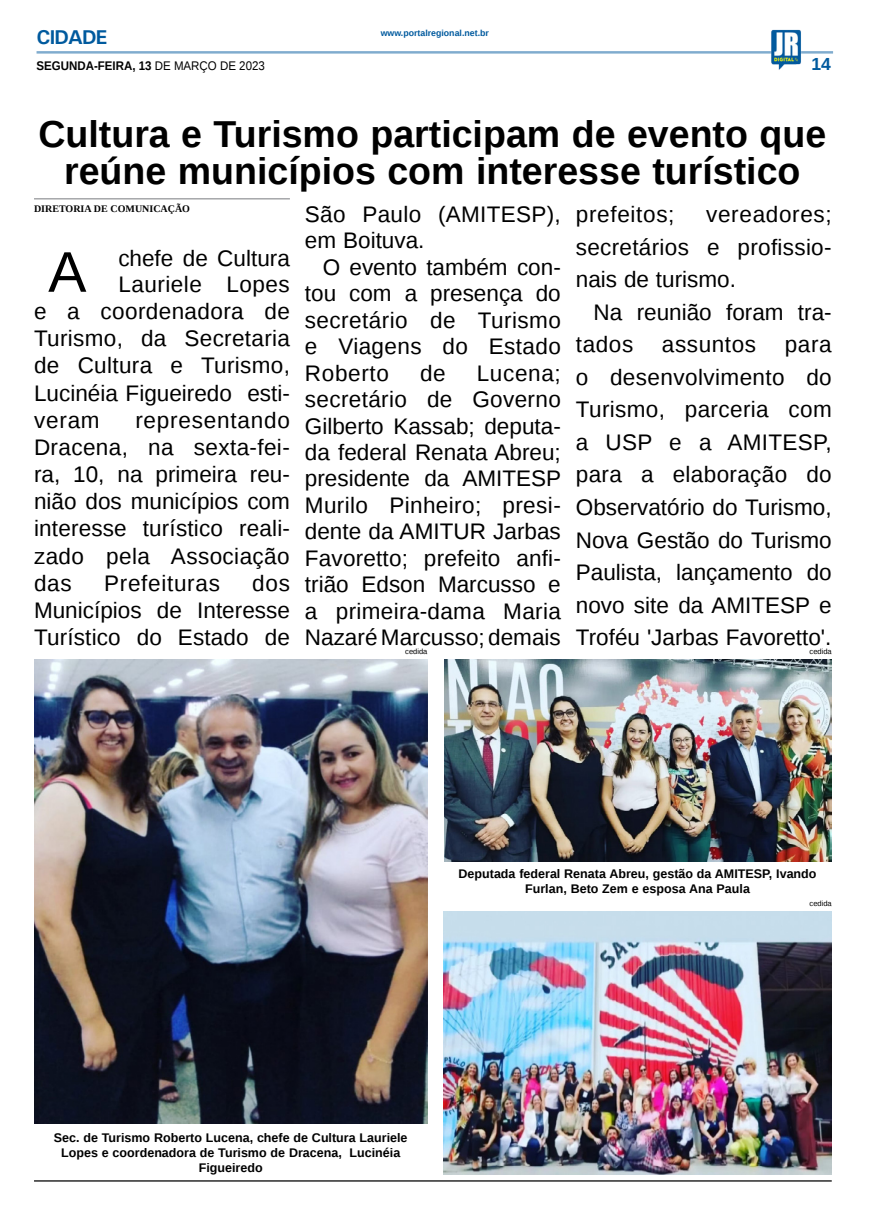
<style>
.page{position:relative;width:869px;height:1223px;background:#fff}
.page>*{position:absolute;margin:0;border:0;box-sizing:border-box;transform-origin:0 0}
.MATÉRIA{font:57.25px "Liberation Sans";color:#000}
.TÍTULO{font:700 37.5px/37.5px "Liberation Sans";color:#000;text-align:center}
.MATÉRIA-2{font:22.5px/26.4px "Liberation Sans";letter-spacing:.01em;color:#000;text-align:justify}
.MATÉRIA-3{font:22.5px "Liberation Sans";letter-spacing:.03em;color:#000}
.TITULO_PG{font:700 20px "Univers";letter-spacing:-.04em;color:#005a9e}
.TÍTULO-2{font:700 17.5px "Liberation Sans";color:#005a9e}
.LEGENDA{font:700 12.5px/15px "Liberation Sans";color:#000;text-align:center}
.LEGENDA-2{font:700 12.5px "Liberation Sans";color:#000;scale:.92 1}
.CRÉDITO_NOME{font:700 10px "Liberation Serif";color:#000}
.DATA_PG{font:700 8.75px "Liberation Sans";color:#005a9e}
.CRÉDITO_FOTO{font:7.5px "Liberation Sans";color:#000}
.s1{font-weight:400}
</style>
<div class="page">
<hr style="left:36px;top:51px;width:796px;height:3px;background:#005a9e">
<img style="left:770px;top:30px;width:30px;height:40px">
<hr style="left:34px;top:1180px;width:797px;height:1px;background:#000">
<img style="left:34px;top:659px;width:393px;height:464px">
<img style="left:444px;top:659px;width:387px;height:202px">
<img style="left:443px;top:911px;width:388px;height:263px">
<hr style="left:34px;top:198px;width:256px;height:1px;background:#939598">
<p class="TITULO_PG" style="left:36px;top:24px;width:72px">CIDADE</p>
<p class="LEGENDA-2" style="left:36px;top:57px;width:249px">SEGUNDA-FEIRA, 13 <span class="s1">DE MARÇO DE 2023</span></p>
<p class="DATA_PG" style="left:380px;top:27px;width:110px">www.portalregional.net.br</p>
<p class="TÍTULO-2" style="left:811px;top:52px;width:21px">14</p>
<p class="TÍTULO" style="left:38px;top:114px;width:789px">Cultura e Turismo participam de evento que reúne municípios com interesse turístico</p>
<p class="CRÉDITO_NOME" style="left:34px;top:202px;width:157px">DIRETORIA DE COMUNICAÇÃO</p>
<p class="MATÉRIA" style="left:48px;top:240px;width:40px">A</p>
<p class="MATÉRIA-2" style="left:118px;top:245px;width:173px">chefe de Cultura</p>
<p class="MATÉRIA-2" style="left:305px;top:202px;width:257px">São Paulo (AMITESP), em Boituva.</p>
<p class="MATÉRIA-2" style="left:305px;top:255px;width:257px;text-indent:18px">O evento também con&shy;tou com a presença do secretário de Turismo e Viagens do Estado Roberto</p>
<p class="MATÉRIA-2" style="left:575px;top:199px;width:257px;line-height:32.5px;text-indent:130px">vereadores; secretários e profissio&shy;nais de turismo.</p>
<p class="MATÉRIA-2" style="left:575px;top:296px;width:257px;line-height:32.5px;text-indent:18px">Na reunião foram tra&shy;tados</p>
<p class="MATÉRIA-3" style="left:575px;top:201px;width:100px">prefeitos;</p>
<p class="MATÉRIA-2" style="left:118px;top:272px;width:173px">Lauriele Lopes</p>
<p class="MATÉRIA-2" style="left:34px;top:299px;width:257px">e a coordenadora de</p>
<p class="MATÉRIA-2" style="left:34px;top:326px;width:257px">Turismo, da Secretaria</p>
<p class="MATÉRIA-2" style="left:34px;top:353px;width:257px">de Cultura e Turismo,</p>
<p class="MATÉRIA-2" style="left:34px;top:380px;width:257px">Lucinéia Figueiredo esti-</p>
<p class="MATÉRIA-2" style="left:34px;top:407px;width:67px">veram</p>
<p class="MATÉRIA-2" style="left:661px;top:332px;width:96px">assuntos</p>
<p class="MATÉRIA-2" style="left:575px;top:329px;width:257px;line-height:32.5px;text-indent:209px">para o desenvolvimento do Turismo, parceria com a USP e a AMITESP, para a elaboração do Observatório do Turismo, Nova Gestão do Turismo Paulista, lançamento do novo site da AMITESP e Troféu 'Jarbas Favoretto'.</p>
<p class="MATÉRIA-2" style="left:420px;top:360px;width:27px">de</p>
<p class="MATÉRIA-2" style="left:305px;top:360px;width:258px;text-indent:172px">Lucena; secretário de Governo Gilberto Kassab; deputa&shy;da federal Renata Abreu; presidente da AMITESP Murilo Pinheiro; presi&shy;dente da AMITUR Jarbas Favoretto; prefeito anfi&shy;trião Edson Marcusso e a primeira-dama Maria Nazaré Marcusso; demais</p>
<p class="MATÉRIA-2" style="left:34px;top:407px;width:257px;line-height:27.1px;text-indent:101px">representando Dracena, na sexta-fei&shy;ra, 10, na primeira reu&shy;nião dos municípios com interesse turístico reali&shy;zado pela Associação das</p>
<p class="MATÉRIA-2" style="left:34px;top:570px;width:257px;line-height:27.1px;text-indent:218px">dos Municípios de Interesse Turístico do Estado de</p>
<p class="MATÉRIA-3" style="left:104px;top:570px;width:117px">Prefeituras</p>
<p class="CRÉDITO_FOTO" style="left:405px;top:647px;width:24px">cedida</p>
<p class="CRÉDITO_FOTO" style="left:809px;top:647px;width:24px">cedida</p>
<p class="LEGENDA" style="left:458px;top:866px;width:359px">Deputada federal Renata Abreu, gestão da AMITESP, Ivando<br>Furlan, Beto Zem e esposa Ana Paula</p>
<p class="LEGENDA" style="left:54px;top:1129px;width:355px">Sec. de Turismo Roberto Lucena, chefe de Cultura Lauriele<br>Lopes e coordenadora de Turismo de Dracena, Lucinéia<br>Figueiredo</p>
<p class="CRÉDITO_FOTO" style="left:809px;top:899px;width:24px">cedida</p>
</div>
